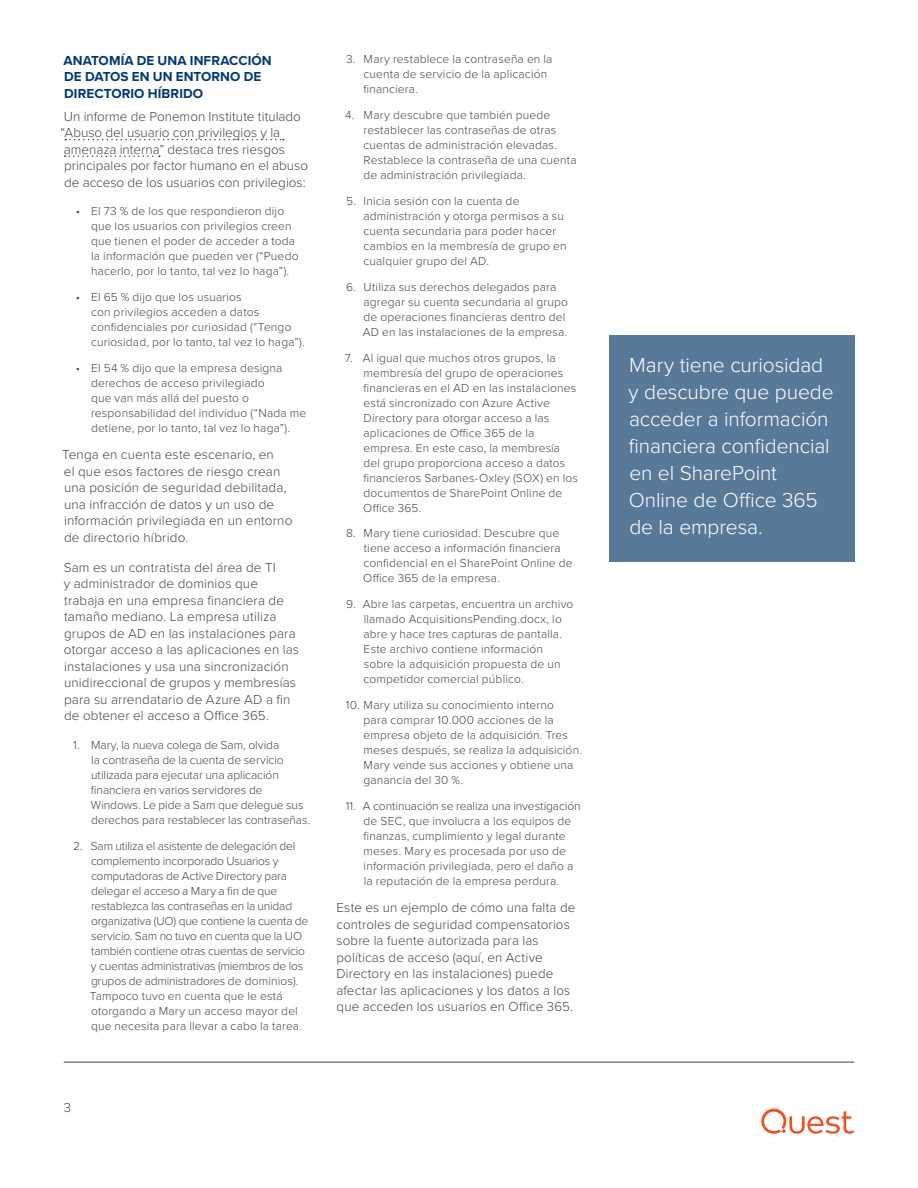
<style>
.page{position:relative;width:918px;height:1188px;background:#fff}
.page>*{position:absolute;margin:0;border:0;box-sizing:border-box;transform-origin:0 0}
._14_Callout_Box_Medi{font:300 21px/27px "Proxima Nova";letter-spacing:-.005em;color:#fff}
.t1{font:300 13.5px/16.5px "Proxima Nova";letter-spacing:.01em;color:#444}
._05_Section_Heading{font:700 13.5px/16.5px "Proxima Nova";letter-spacing:.005em;color:#003876}
.t2{font:300 12px/15px "Proxima Nova";letter-spacing:.015em;color:#444}
.t3{font:300 12px/15px "Proxima Nova";letter-spacing:-.015em;color:#444}
.t4{font:300 12px/15px "Proxima Nova";letter-spacing:-.005em;color:#444}
</style>
<div class="page">
<hr style="left:64px;top:1062px;width:790px;height:1px;background:#444">
<svg style="left:761px;top:1108px;width:93px;height:26px"></svg>
<svg style="left:65px;top:139px;width:219px;height:1px"></svg>
<svg style="left:65px;top:155px;width:95px;height:2px"></svg>
<div style="left:609px;top:335px;width:245px;height:227px;background:#597999"></div>
<p class="_05_Section_Heading" style="left:64px;top:52px;width:210px">ANATOMÍA DE UNA INFRACCIÓN<br>DE DATOS EN UN ENTORNO DE<br>DIRECTORIO HÍBRIDO</p>
<p class="t1" style="left:60px;top:108px;width:249px">Un informe de Ponemon Institute titulado “Abuso del usuario con privilegios y la amenaza interna” destaca tres riesgos principales por factor humano en el abuso de acceso de los usuarios con privilegios:</p>
<p class="t2" style="left:91px;top:203px;width:209px;text-indent:-15px">• El 73 % de los que respondieron dijo que los usuarios con privilegios creen que tienen el poder de acceder a toda la información que pueden ver (“Puedo hacerlo, por lo tanto, tal vez lo haga”).</p>
<p class="t2" style="left:91px;top:289px;width:215px;text-indent:-15px">• El 65 % dijo que los usuarios<br>con privilegios acceden a datos confidenciales por curiosidad (“Tengo curiosidad, por lo tanto, tal vez lo haga”).</p>
<p class="t2" style="left:91px;top:360px;width:217px;text-indent:-15px">• El 54 % dijo que la empresa designa derechos de acceso privilegiado<br>que van más allá del puesto o responsabilidad del individuo (“Nada me detiene, por lo tanto, tal vez lo haga”).</p>
<p class="t1" style="left:62px;top:446px;width:232px">Tenga en cuenta este escenario, en<br>el que esos factores de riesgo crean una posición de seguridad debilitada, una infracción de datos y un uso de información privilegiada en un entorno de directorio híbrido.</p>
<p class="t1" style="left:64px;top:558px;width:237px">Sam es un contratista del área de TI<br>y administrador de dominios que trabaja en una empresa financiera de tamaño mediano. La empresa utiliza grupos de AD en las instalaciones para otorgar acceso a las aplicaciones en las instalaciones y usa una sincronización unidireccional de grupos y membresías para su arrendatario de Azure AD a fin de obtener el acceso a Office 365.</p>
<p class="t4" style="left:91px;top:737px;width:221px;text-indent:-18px">1. Mary, la nueva colega de Sam, olvida<br>la contraseña de la cuenta de servicio utilizada para ejecutar una aplicación financiera en varios servidores de Windows. Le pide a Sam que delegue sus derechos para restablecer las contraseñas.</p>
<p class="t3" style="left:90px;top:838px;width:220px;text-indent:-17px">2. Sam utiliza el asistente de delegación del complemento incorporado Usuarios y computadoras de Active Directory para delegar el acceso a Mary a fin de que restablezca las contraseñas en la unidad organizativa (UO) que contiene la cuenta de servicio. Sam no tuvo en cuenta que la UO también contiene otras cuentas de servicio y cuentas administrativas (miembros de los grupos de administradores de dominios).<br>Tampoco tuvo en cuenta que le está otorgando a Mary un acceso mayor del que necesita para llevar a cabo la tarea.</p>
<p class="t2" style="left:363px;top:51px;width:191px;text-indent:-17px">3. Mary restablece la contraseña en la cuenta de servicio de la aplicación financiera.</p>
<p class="t2" style="left:364px;top:107px;width:215px;text-indent:-18px">4. Mary descubre que también puede restablecer las contraseñas de otras cuentas de administración elevadas.<br>Restablece la contraseña de una cuenta de administración privilegiada.</p>
<p class="t2" style="left:363px;top:193px;width:205px;text-indent:-17px">5. Inicia sesión con la cuenta de administración y otorga permisos a su cuenta secundaria para poder hacer cambios en la membresía de grupo en cualquier grupo del AD.</p>
<p class="t2" style="left:363px;top:279px;width:207px;text-indent:-17px">6. Utiliza sus derechos delegados para agregar su cuenta secundaria al grupo de operaciones financieras dentro del AD en las instalaciones de la empresa.</p>
<p class="t2" style="left:363px;top:350px;width:216px;text-indent:-18px">7. Al igual que muchos otros grupos, la membresía del grupo de operaciones financieras en el AD en las instalaciones está sincronizado con Azure Active Directory para otorgar acceso a las aplicaciones de Office 365 de la empresa. En este caso, la membresía del grupo proporciona acceso a datos financieros Sarbanes-Oxley (SOX) en los documentos de SharePoint Online de Office 365.</p>
<p class="t2" style="left:363px;top:525px;width:211px;text-indent:-17px">8. Mary tiene curiosidad. Descubre que tiene acceso a información financiera confidencial en el SharePoint Online de Office 365 de la empresa.</p>
<p class="t2" style="left:363px;top:596px;width:211px;text-indent:-17px">9. Abre las carpetas, encuentra un archivo llamado AcquisitionsPending.docx, lo abre y hace tres capturas de pantalla.<br>Este archivo contiene información sobre la adquisición propuesta de un competidor comercial público.</p>
<p class="t2" style="left:364px;top:697px;width:220px;text-indent:-18px">10. Mary utiliza su conocimiento interno<br>para comprar 10.000 acciones de la empresa objeto de la adquisición. Tres meses después, se realiza la adquisición.<br>Mary vende sus acciones y obtiene una ganancia del 30 %.</p>
<p class="t2" style="left:363px;top:798px;width:219px;text-indent:-18px">11. A continuación se realiza una investigación de SEC, que involucra a los equipos de finanzas, cumplimiento y legal durante meses. Mary es procesada por uso de información privilegiada, pero el daño a la reputación de la empresa perdura.</p>
<p class="t1" style="left:336px;top:899px;width:240px">Este es un ejemplo de cómo una falta de controles de seguridad compensatorios sobre la fuente autorizada para las políticas de acceso (aquí, en Active Directory en las instalaciones) puede afectar las aplicaciones y los datos a los que acceden los usuarios en Office 365.</p>
<p class="t1" style="left:64px;top:1099px;width:9px">3</p>
<p class="_14_Callout_Box_Medi" style="left:629px;top:350px;width:207px">Mary tiene curiosidad y descubre que puede acceder a información financiera confidencial en el SharePoint<br>Online de Office 365 de la empresa.</p>
</div>
